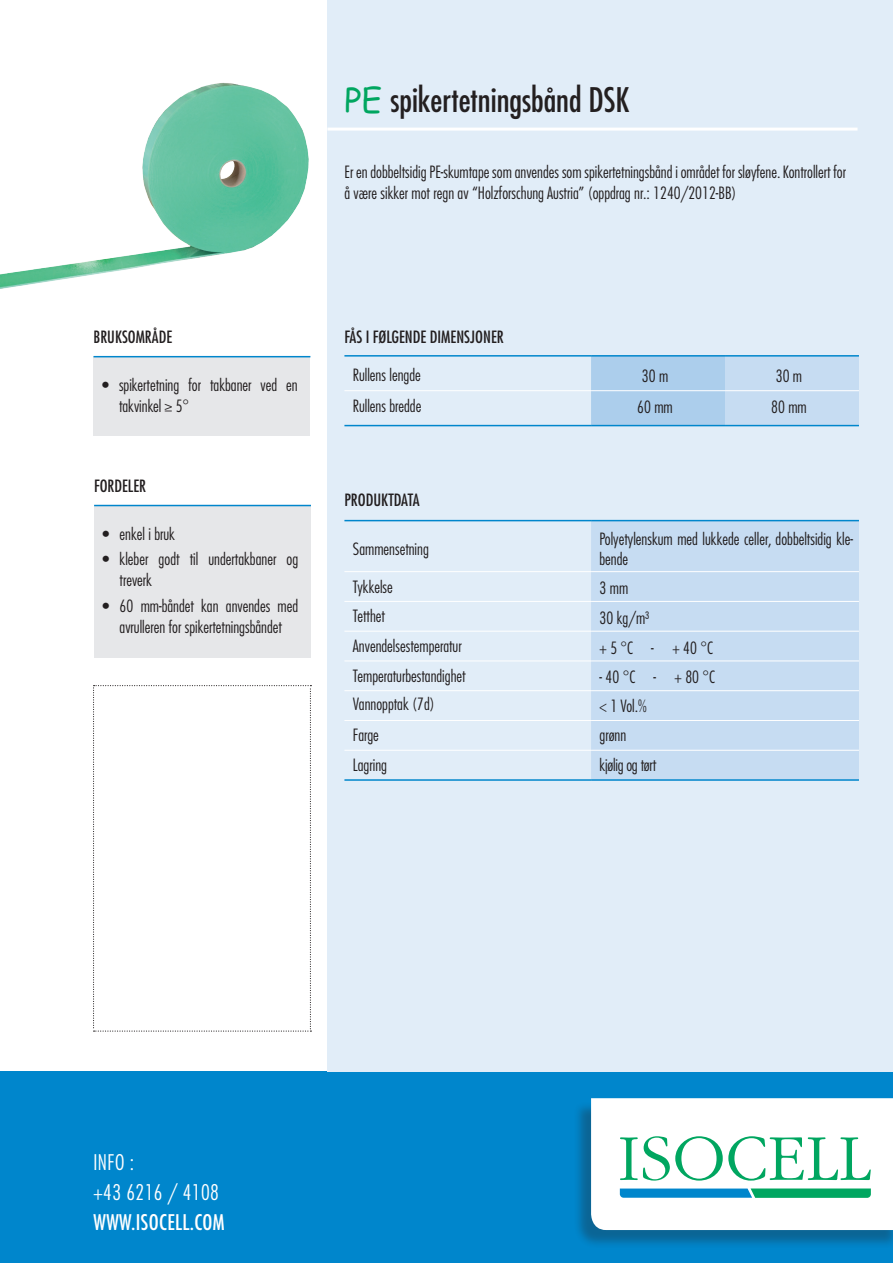
<style>
.page{position:relative;width:893px;height:1263px;background:#fff}
.page>*{position:absolute;margin:0;border:0;box-sizing:border-box;transform-origin:0 0}
.t1{font:500 condensed 33px "Futura LT Pro";color:#231f20}
.t2{font:300 condensed 21px/30px "Futura LT Pro";letter-spacing:.02em;color:#fff}
.t3{font:500 condensed 21px "Futura LT Pro";letter-spacing:.02em;color:#fff}
.t4{font:300 condensed 16.5px/29.7px "Futura LT Pro";color:#231f20}
.t5{font:500 condensed 16.5px "Futura LT Pro";color:#231f20}
.s1{font-family:"Comic Sans MS";font-weight:400;font-stretch:normal;color:#00a660}
</style>
<div class="page">
<div style="left:327px;top:0;width:566px;height:1071px;background:#e1edf8"></div>
<hr style="left:327px;top:128px;width:530px;height:3px;background:#fff">
<svg style="left:93px;top:685px;width:218px;height:347px"></svg>
<img style="left:0;top:83px;width:309px;height:206px">
<svg style="left:591px;top:357px;width:268px;height:68px;background:#b8d4ee"></svg>
<hr style="left:344px;top:355px;width:247px;height:2px;background:#0086cc">
<hr style="left:591px;top:355px;width:134px;height:2px;background:#0086cc">
<hr style="left:725px;top:355px;width:134px;height:2px;background:#0086cc">
<hr style="left:344px;top:390px;width:247px;height:1px;background:#fff">
<hr style="left:591px;top:390px;width:134px;height:1px;background:#fff">
<hr style="left:725px;top:390px;width:134px;height:1px;background:#fff">
<hr style="left:344px;top:425px;width:247px;height:1px;background:#0086cc">
<hr style="left:591px;top:425px;width:134px;height:1px;background:#0086cc">
<hr style="left:725px;top:425px;width:134px;height:1px;background:#0086cc">
<div style="left:591px;top:521px;width:268px;height:258px;background:#c6dcf2"></div>
<hr style="left:344px;top:571px;width:247px;height:1px;background:#fff">
<hr style="left:591px;top:571px;width:268px;height:1px;background:#fff">
<hr style="left:344px;top:601px;width:247px;height:1px;background:#fff">
<hr style="left:591px;top:601px;width:268px;height:1px;background:#fff">
<hr style="left:344px;top:631px;width:247px;height:1px;background:#fff">
<hr style="left:591px;top:631px;width:268px;height:1px;background:#fff">
<hr style="left:344px;top:660px;width:247px;height:1px;background:#fff">
<hr style="left:591px;top:660px;width:268px;height:1px;background:#fff">
<hr style="left:344px;top:520px;width:247px;height:1px;background:#0086cc">
<hr style="left:591px;top:520px;width:268px;height:1px;background:#0086cc">
<hr style="left:344px;top:690px;width:247px;height:1px;background:#fff">
<hr style="left:591px;top:690px;width:268px;height:1px;background:#fff">
<hr style="left:344px;top:720px;width:247px;height:1px;background:#fff">
<hr style="left:591px;top:720px;width:268px;height:1px;background:#fff">
<hr style="left:344px;top:750px;width:247px;height:1px;background:#fff">
<hr style="left:591px;top:750px;width:268px;height:1px;background:#fff">
<hr style="left:344px;top:779px;width:247px;height:2px;background:#0086cc">
<hr style="left:591px;top:779px;width:268px;height:2px;background:#0086cc">
<div style="left:94px;top:356px;width:216px;height:80px;background:#e6e7e9"></div>
<hr style="left:94px;top:356px;width:216px;height:1px;background:#0086cc">
<div style="left:94px;top:505px;width:217px;height:153px;background:#e6e7e9"></div>
<hr style="left:94px;top:505px;width:217px;height:1px;background:#0086cc">
<div style="left:0;top:1073px;width:893px;height:190px;background:#0086cc"></div>
<div style="left:573px;top:1101px;width:320px;height:148px;background:#231f20;opacity:.32"></div>
<svg style="left:591px;top:1098px;width:302px;height:132px;background:#def2ee"></svg>
<h1 class="t1" style="left:344px;top:77px;width:286px"><span class="s1">PE</span> spikertetningsbånd DSK</h1>
<p class="t4" style="left:344px;top:162px;width:503px;line-height:21px">Er en dobbeltsidig PE-skumtape som anvendes som spikertetningsbånd i området for sløyfene. Kontrollert for å være sikker mot regn av “Holzforschung Austria” (oppdrag nr.: 1240/2012-BB)</p>
<p class="t5" style="left:94px;top:326px;width:80px">BRUKSOMRÅDE</p>
<p class="t4" style="left:119px;top:375px;width:180px;line-height:21px;text-indent:-17px">• spikertetning for takbaner ved en takvinkel ≥ 5°</p>
<p class="t5" style="left:94px;top:475px;width:53px">FORDELER</p>
<p class="t4" style="left:103px;top:519px;width:74px">• enkel i bruk</p>
<p class="t4" style="left:120px;top:549px;width:180px;line-height:21px;text-indent:-17px">• kleber godt til undertakbaner og treverk</p>
<p class="t4" style="left:103px;top:595px;width:197px;line-height:21px;text-align:center">• 60 mm-båndet kan anvendes med avrulleren for spikertetningsbåndet</p>
<p class="t5" style="left:344px;top:325px;width:161px">FÅS I FØLGENDE DIMENSJONER</p>
<p class="t4" style="left:353px;top:360px;width:70px;line-height:30.6px">Rullens lengde<br>Rullens bredde</p>
<p class="t5" style="left:344px;top:488px;width:77px">PRODUKTDATA</p>
<p class="t4" style="left:642px;top:361px;width:28px">30 m</p>
<p class="t4" style="left:776px;top:361px;width:28px">30 m</p>
<p class="t4" style="left:637px;top:392px;width:37px">60 mm</p>
<p class="t4" style="left:771px;top:392px;width:37px">80 mm</p>
<p class="t4" style="left:353px;top:534px;width:77px">Sammensetning</p>
<p class="t4" style="left:600px;top:529px;width:255px;line-height:19.8px">Polyetylenskum med lukkede celler, dobbeltsidig kle&shy;bende</p>
<p class="t4" style="left:353px;top:572px;width:114px">Tykkelse<br>Tetthet<br>Anvendelsestemperatur<br>Temperaturbestandighet</p>
<p class="t4" style="left:353px;top:688px;width:83px;line-height:31.5px">Vannopptak (7d)<br>Farge</p>
<p class="t4" style="left:600px;top:573px;width:115px">3 mm<br>30 kg/m³<br>+ 5 °C - + 40 °C</p>
<p class="t4" style="left:600px;top:662px;width:117px">- 40 °C - + 80 °C &lt; 1 Vol.%</p>
<p class="t4" style="left:600px;top:720px;width:28px">grønn</p>
<p class="t4" style="left:353px;top:750px;width:36px">Lagring</p>
<p class="t4" style="left:600px;top:750px;width:58px">kjølig og tørt</p>
<p class="t2" style="left:126px;top:1146px;width:121px;text-indent:-33px">INFO :<br>(0) 216 / 4108</p>
<p class="t3" style="left:94px;top:1207px;width:133px">WWW.ISOCELL.COM</p>
<p class="t2" style="left:94px;top:1177px;width:127px">+43 6216 / 4108</p>
</div>
